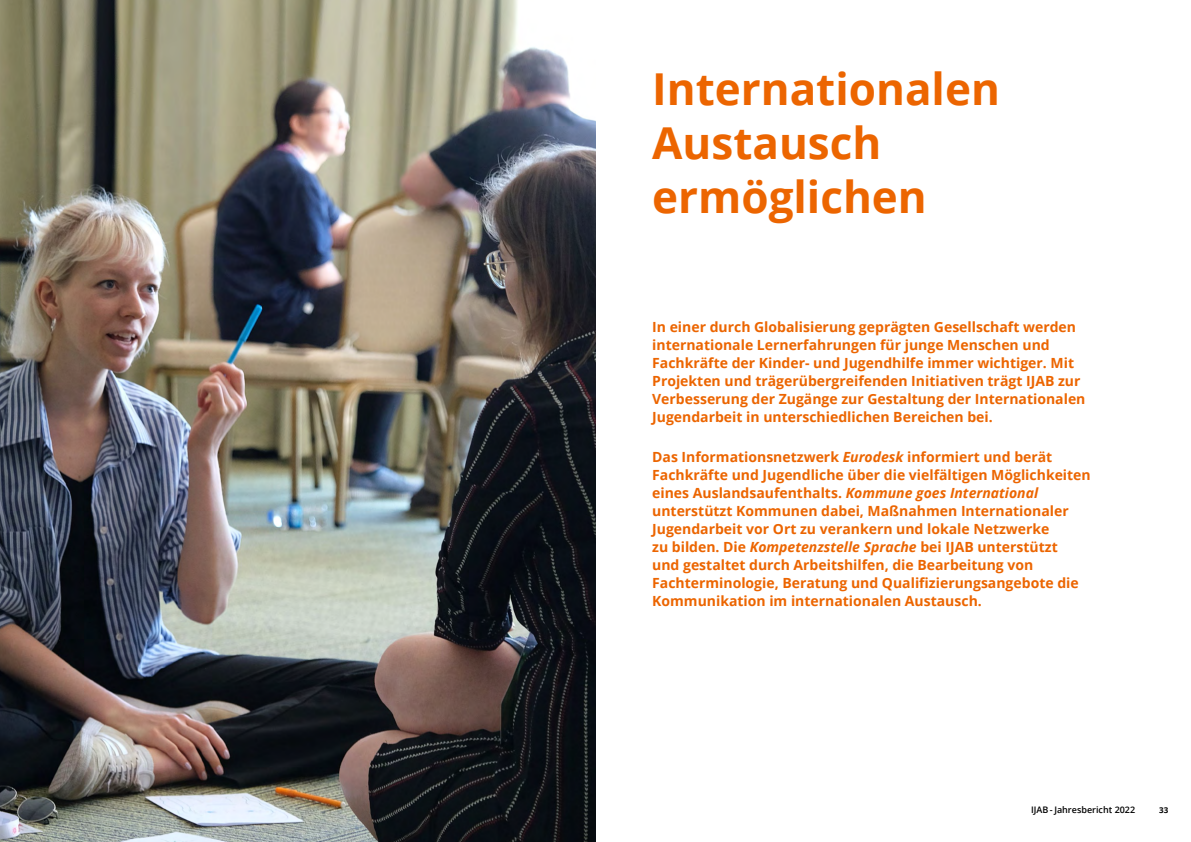
<style>
.page{position:relative;width:1191px;height:842px;background:#fff}
.page>*{position:absolute;margin:0;border:0;box-sizing:border-box;transform-origin:0 0}
.H1-Einleitungsseiten{font:700 44px/54px "Open Sans";color:#ec6500}
.Intro_Einleitungssei{font:700 14px/18px "Open Sans";color:#ec6500}
.t1{font:600 9px "Open Sans";color:#000}
.t2{font:700 8px "Open Sans";color:#000}
.s1{font-style:italic}
</style>
<div class="page">
<img style="left:0;top:0;width:595px;height:842px">
<p class="H1-Einleitungsseiten" style="left:652px;top:60px;width:349px">Internationalen<br>Austausch ermöglichen</p>
<p class="Intro_Einleitungssei" style="left:652px;top:318px;width:435px">In einer durch Globalisierung geprägten Gesellschaft werden internationale Lernerfahrungen für junge Menschen und Fachkräfte der Kinder- und Jugendhilfe immer wichtiger. Mit Projekten und trägerübergreifenden Initiativen trägt IJAB zur Verbesserung der Zugänge zur Gestaltung der Internationalen Jugendarbeit in unterschiedlichen Bereichen bei.</p>
<p class="Intro_Einleitungssei" style="left:652px;top:448px;width:440px">Das Informationsnetzwerk <span class="s1">Eurodesk</span> informiert und berät Fachkräfte und Jugendliche über die vielfältigen Möglichkeiten eines Auslandsaufenthalts. <span class="s1">Kommune goes International </span>unterstützt Kommunen dabei, Maßnahmen Internationaler Jugendarbeit vor Ort zu verankern und lokale Netzwerke<br>zu bilden. Die <span class="s1">Kompetenzstelle Sprache</span> bei IJAB unterstützt<br>und gestaltet durch Arbeitshilfen, die Bearbeitung von Fachterminologie, Beratung und Qualifizierungsangebote die Kommunikation im internationalen Austausch.</p>
<p class="t1" style="left:1031px;top:804px;width:106px">IJAB - Jahresbericht 2022</p>
<p class="t2" style="left:1159px;top:805px;width:11px">33</p>
</div>
